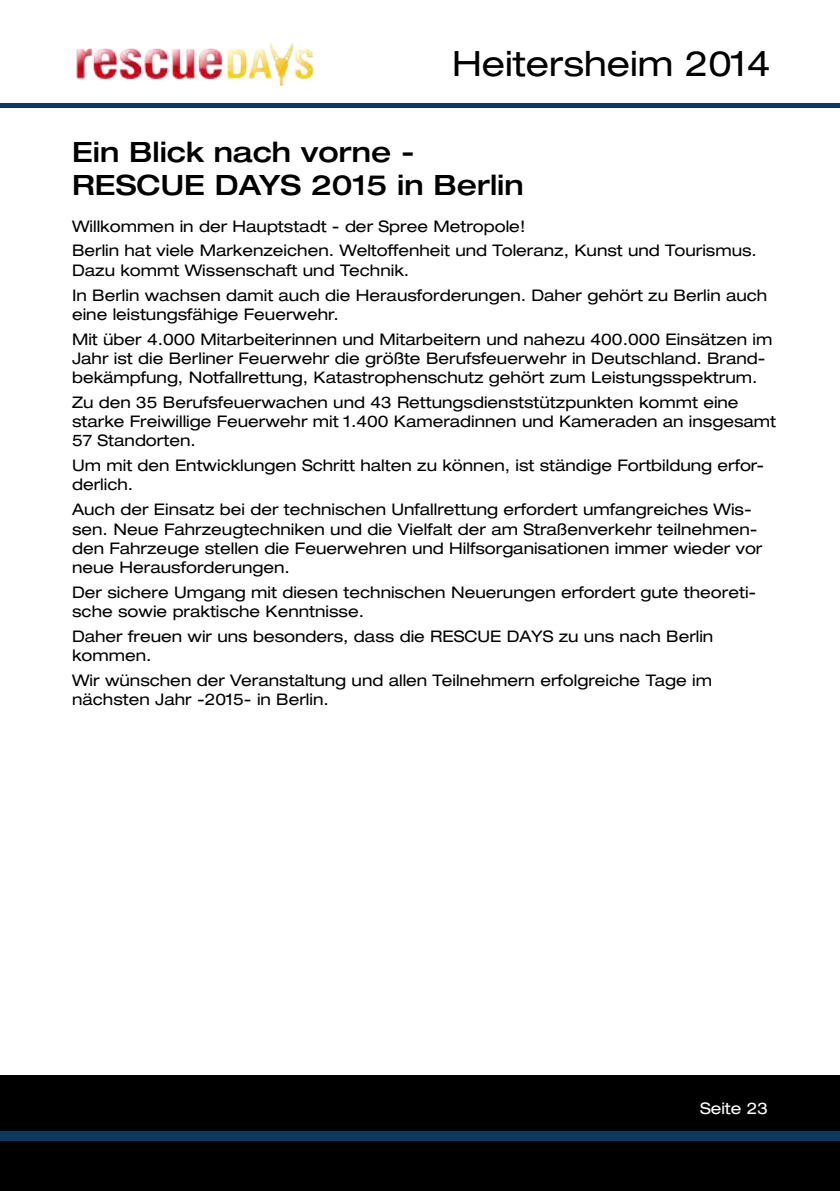
<style>
.page{position:relative;width:840px;height:1191px;background:#fff}
.page>*{position:absolute;margin:0;border:0;box-sizing:border-box;transform-origin:0 0}
.t1{font:expanded 34.8px "Helvetica Neue LT Pro";color:#000}
.t2{font:500 expanded 28px/33.6px "Helvetica Neue LT Pro";color:#000}
.t3{font:expanded 16px/19.2px "Helvetica Neue LT Pro";color:#000}
.t4{font:expanded 16px "Helvetica Neue LT Pro";color:#fff}
</style>
<div class="page">
<div style="left:0;top:1075px;width:839px;height:116px;background:#000"></div>
<hr style="left:0;top:104px;width:839px;height:4px;background:#0e3860">
<img style="left:76px;top:43px;width:238px;height:42px">
<div style="left:0;top:1131px;width:839px;height:10px;background:#0e3860"></div>
<h1 class="t1" style="left:452px;top:42px;width:320px">Heitersheim 2014</h1>
<h2 class="t2" style="left:72px;top:134px;width:453px">Ein Blick nach vorne -<br>RESCUE DAYS 2015 in Berlin</h2>
<p class="t3" style="left:72px;top:213px;width:686px;line-height:24.8px">Willkommen in der Hauptstadt - der Spree Metropole!<br>Berlin hat viele Markenzeichen. Weltoffenheit und Toleranz, Kunst und Tourismus.</p>
<p class="t3" style="left:72px;top:257px;width:696px;line-height:24.8px">Dazu kommt Wissenschaft und Technik.<br>In Berlin wachsen damit auch die Herausforderungen. Daher gehört zu Berlin auch</p>
<p class="t3" style="left:72px;top:301px;width:701px;line-height:24.8px">eine leistungsfähige Feuerwehr.<br>Mit über 4.000 Mitarbeiterinnen und Mitarbeitern und nahezu 400.000 Einsätzen im</p>
<p class="t3" style="left:72px;top:348px;width:694px">Jahr ist die Berliner Feuerwehr die größte Berufsfeuerwehr in Deutschland. Brand&shy;bekämpfung, Notfallrettung, Katastrophenschutz gehört zum Leistungsspektrum.</p>
<p class="t3" style="left:72px;top:392px;width:705px">Zu den 35 Berufsfeuerwachen und 43 Rettungsdienststützpunkten kommt eine starke Freiwillige Feuerwehr mit 1.400 Kameradinnen und Kameraden an insgesamt<br>57 Standorten.</p>
<p class="t3" style="left:72px;top:455px;width:693px">Um mit den Entwicklungen Schritt halten zu können, ist ständige Fortbildung erfor&shy;derlich.</p>
<p class="t3" style="left:72px;top:499px;width:691px">Auch der Einsatz bei der technischen Unfallrettung erfordert umfangreiches Wis&shy;sen. Neue Fahrzeugtechniken und die Vielfalt der am Straßenverkehr teilnehmen&shy;den Fahrzeuge stellen die Feuerwehren und Hilfsorganisationen immer wieder vor neue Herausforderungen.</p>
<p class="t3" style="left:72px;top:582px;width:685px">Der sichere Umgang mit diesen technischen Neuerungen erfordert gute theoreti&shy;sche sowie praktische Kenntnisse.</p>
<p class="t3" style="left:72px;top:626px;width:642px">Daher freuen wir uns besonders, dass die RESCUE DAYS zu uns nach Berlin kommen.</p>
<p class="t3" style="left:72px;top:670px;width:641px">Wir wünschen der Veranstaltung und allen Teilnehmern erfolgreiche Tage im nächsten Jahr -2015- in Berlin.</p>
<p class="t4" style="left:699px;top:1098px;width:70px">Seite 23</p>
</div>
